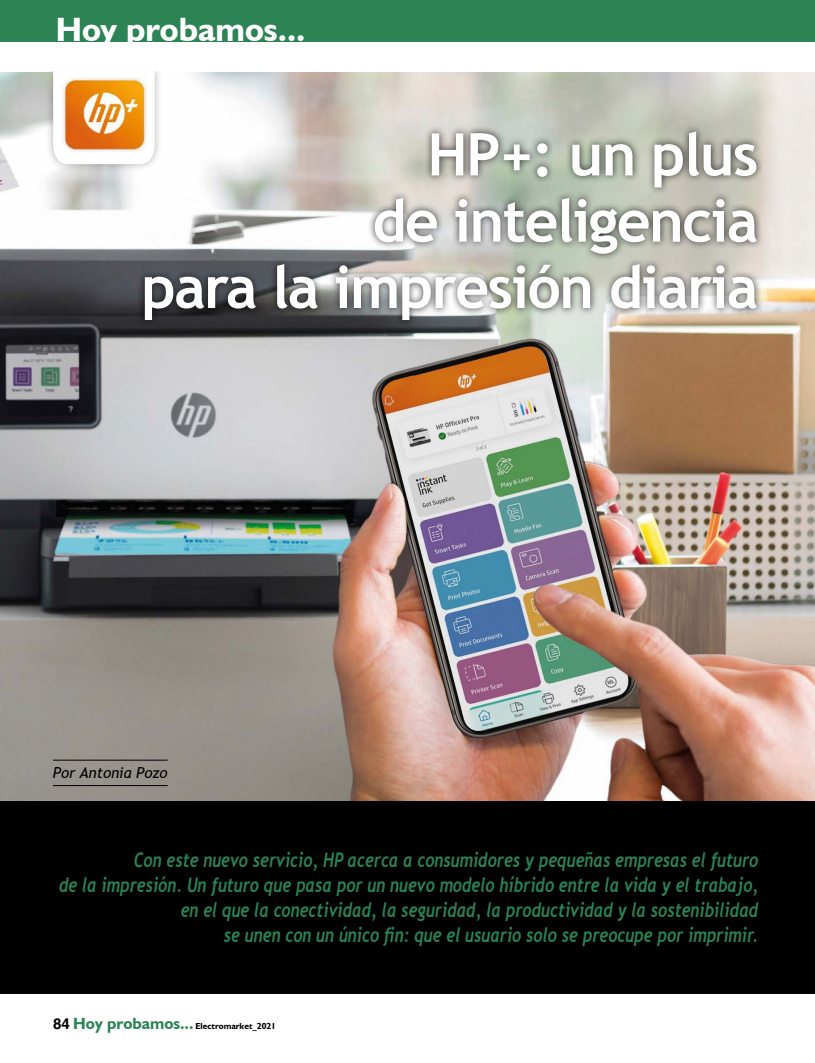
<style>
.page{position:relative;width:815px;height:1063px;background:#fff}
.page>*{position:absolute;margin:0;border:0;box-sizing:border-box;transform-origin:0 0}
.t1{font:700 58.75px/66.2px "Trebuchet MS";letter-spacing:-.025em;color:#fff;text-align:right}
.t2{font:700 33.75px "Humanist 521 BT";color:#fff}
.t3{font:italic 700 20px/25px "Trebuchet";color:#2c8354;text-align:right;scale:.8 1}
.t4{font:italic 15px "Trebuchet MS";color:#000}
.t5{font:700 8.75px "Humanist 521 BT";color:#000}
.s1{font-family:"Helvetica";font-size:15px}
.s2{font-size:16.25px;color:#2c8354}
</style>
<div class="page">
<div style="left:0;top:0;width:815px;height:41px;background:#2c8354"></div>
<img style="left:0;top:72px;width:815px;height:729px">
<div style="left:0;top:801px;width:815px;height:192px;background:#000"></div>
<div style="left:45px;top:63px;width:118px;height:109px;background:#000;opacity:.3"></div>
<svg style="left:53px;top:71px;width:102px;height:93px"></svg>
<hr style="left:53px;top:760px;width:115px;height:1px;background:#000">
<hr style="left:53px;top:785px;width:115px;height:1px;background:#000">
<div style="left:0;top:46px;width:229px;height:25px;background:#fff"></div>
<div style="left:136px;top:124px;width:628px;height:204px;background:#000;opacity:.75"></div>
<img style="left:60px;top:77px;width:88px;height:76px">
<h2 class="t2" style="left:56px;top:9px;width:251px">Hoy probamos...</h2>
<h1 class="t1" style="left:142px;top:121px;width:618px">HP+: un plus<br>de inteligencia<br>para la impresión diaria</h1>
<p class="t4" style="left:53px;top:764px;width:116px">Por Antonia Pozo</p>
<p class="t3" style="left:59px;top:847px;width:876px">Con este nuevo servicio, HP acerca a consumidores y pequeñas empresas el futuro<br>de la impresión. Un futuro que pasa por un nuevo modelo híbrido entre la vida y el trabajo, en el que la conectividad, la seguridad, la productividad y la sostenibilidad<br>se unen con un único fin: que el usuario solo se preocupe por imprimir.</p>
<p class="t5" style="left:53px;top:1021px;width:224px"><span class="s1">84</span> <span class="s2">Hoy probamos...</span> Electromarket_2021</p>
</div>
